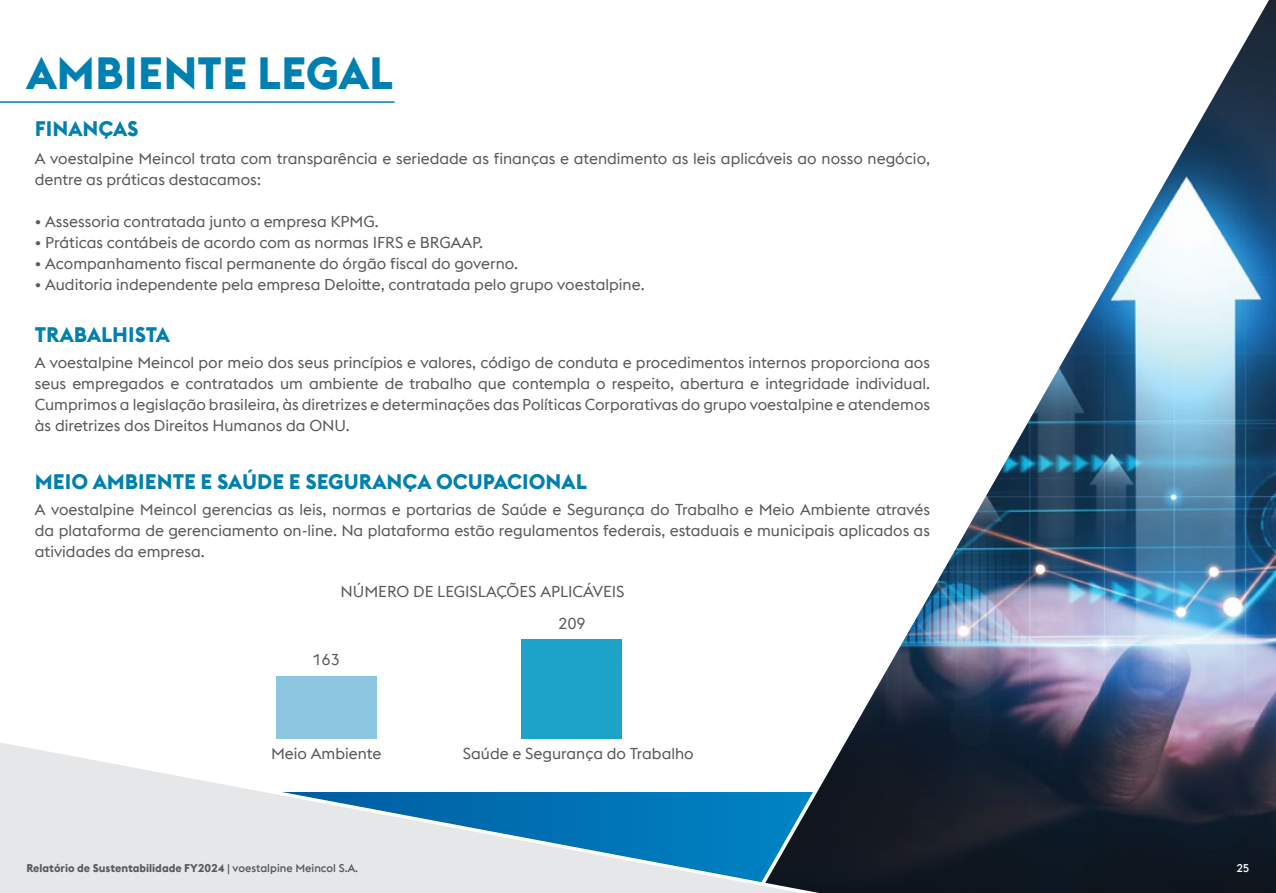
<style>
.page{position:relative;width:1276px;height:893px;background:#fff}
.page>*{position:absolute;margin:0;border:0;box-sizing:border-box;transform-origin:0 0}
.t1{font:700 45px "voestalpine";color:#0080b0}
.t2{font:700 21px "voestalpine";color:#0080b0}
.t3{font:15.75px/21px "voestalpine";color:#58595b;text-align:justify}
.t4{font:700 11.25px "voestalpine";color:#58595b}
.t5{font:500 11.25px "voestalpine";color:#fff}
.s1{font-weight:500}
</style>
<div class="page">
<img style="left:851px;top:0;width:425px;height:893px">
<svg style="left:0;top:733px;width:950px;height:160px"></svg>
<hr style="left:0;top:101px;width:395px;height:2px;background:#0080b0">
<div style="left:276px;top:676px;width:100px;height:63px;background:#8dc6e0"></div>
<div style="left:521px;top:639px;width:101px;height:100px;background:#1da2c9"></div>
<h1 class="t1" style="left:26px;top:44px;width:368px">AMBIENTE LEGAL</h1>
<h2 class="t2" style="left:35px;top:115px;width:105px">FINANÇAS</h2>
<p class="t3" style="left:35px;top:148px;width:896px">A voestalpine Meincol trata com transparência e seriedade as finanças e atendimento as leis aplicáveis ao nosso negócio, dentre as práticas destacamos:</p>
<p class="t3" style="left:35px;top:211px;width:345px">• Assessoria contratada junto a empresa KPMG.</p>
<p class="t3" style="left:35px;top:232px;width:450px">• Práticas contábeis de acordo com as normas IFRS e BRGAAP.</p>
<p class="t3" style="left:35px;top:253px;width:485px">• Acompanhamento fiscal permanente do órgão fiscal do governo.</p>
<p class="t3" style="left:35px;top:274px;width:611px">• Auditoria independente pela empresa Deloitte, contratada pelo grupo voestalpine.</p>
<h2 class="t2" style="left:35px;top:321px;width:136px">TRABALHISTA</h2>
<p class="t3" style="left:35px;top:352px;width:896px">A voestalpine Meincol por meio dos seus princípios e valores, código de conduta e procedimentos internos proporciona aos seus empregados e contratados um ambiente de trabalho que contempla o respeito, abertura e integridade individual.<br>Cumprimos a legislação brasileira, às diretrizes e determinações das Políticas Corporativas do grupo voestalpine e atendemos às diretrizes dos Direitos Humanos da ONU.</p>
<h2 class="t2" style="left:35px;top:468px;width:553px">MEIO AMBIENTE E SAÚDE E SEGURANÇA OCUPACIONAL</h2>
<p class="t3" style="left:35px;top:499px;width:896px">A voestalpine Meincol gerencias as leis, normas e portarias de Saúde e Segurança do Trabalho e Meio Ambiente através da plataforma de gerenciamento on-line. Na plataforma estão regulamentos federais, estaduais e municipais aplicados as atividades da empresa.</p>
<p class="t3" style="left:340px;top:581px;width:286px">NÚMERO DE LEGISLAÇÕES APLICÁVEIS</p>
<p class="t3" style="left:312px;top:649px;width:29px">163</p>
<p class="t3" style="left:558px;top:613px;width:29px">209</p>
<p class="t3" style="left:271px;top:743px;width:112px">Meio Ambiente</p>
<p class="t3" style="left:463px;top:743px;width:232px">Saúde e Segurança do Trabalho</p>
<p class="t4" style="left:26px;top:861px;width:333px">Relatório de Sustentabilidade FY2024 <span class="s1">| voestalpine Meincol S.A.</span></p>
<p class="t5" style="left:1236px;top:861px;width:15px">25</p>
</div>
